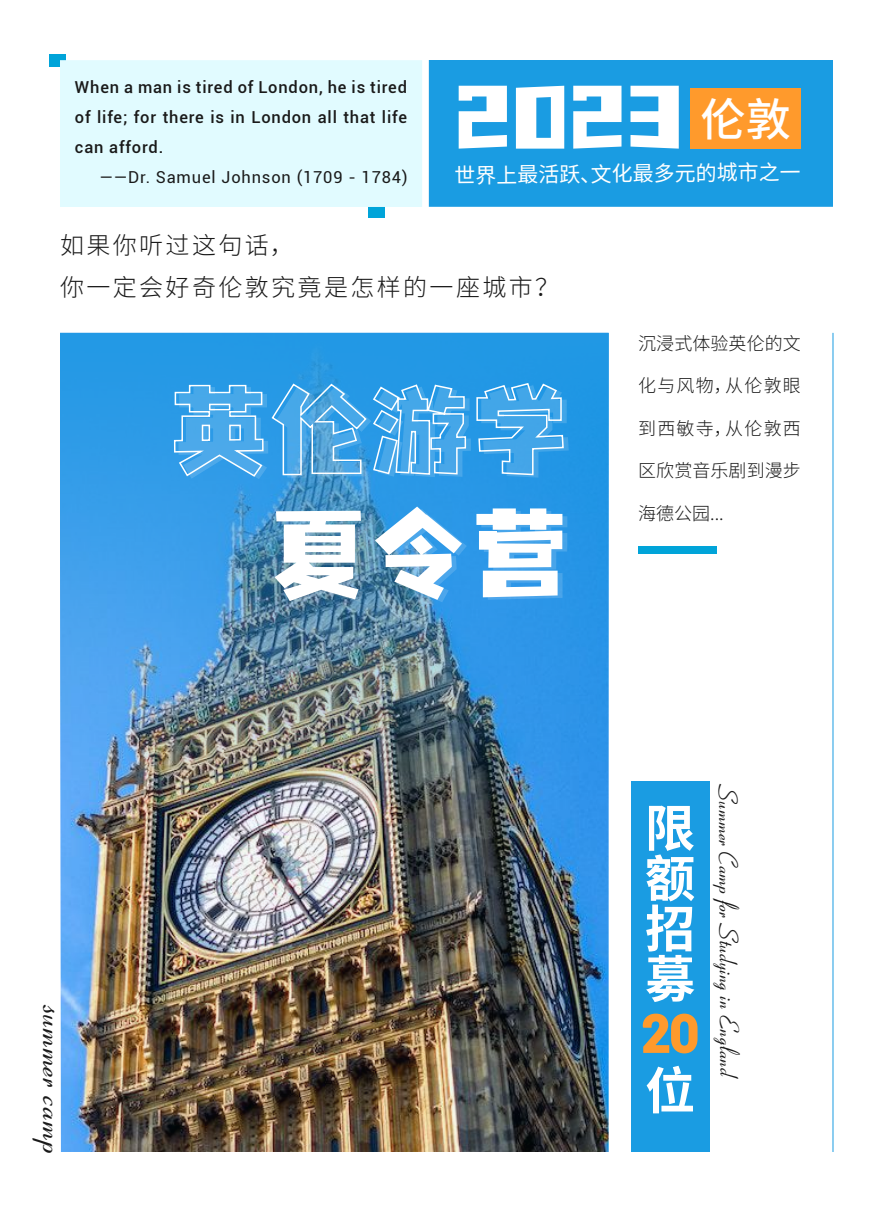
<style>
.page{position:relative;width:893px;height:1212px;background:#fff}
.page>*{position:absolute;margin:0;border:0;box-sizing:border-box;transform-origin:0 0}
.t1{font:100.35px "YS Hello Font Bang Bang Ti";color:#fff}
.t2{font:89.85px "YS Hello Font Bang Bang Ti";color:#fff}
.t3{font:700 50.25px/50.2px "Source Han Sans CN";color:#fff;text-align:justify}
.t4{font:500 45.15px "Source Han Sans CN";color:#fff}
.t5{font:42.45px "Coronet";color:#1a1a1a}
.t6{font:25.95px "Coronet";color:#1a1a1a}
.t7{font:300 24px/42.6px "Source Han Sans CN";letter-spacing:.1em;color:#1a1a1a}
.t8{font:21px "Source Han Sans CN";color:#fff}
.t9{font:300 18px "Source Han Sans CN";letter-spacing:.005em;color:#1a1a1a}
.t10{font:300 18px "Source Han Sans CN";letter-spacing:.065em;color:#1a1a1a}
.t11{font:500 16.5px/29.7px "Roboto";letter-spacing:.05em;color:#1a1a1a;text-align:justify}
.t12{font:16.5px "Roboto";letter-spacing:.05em;color:#1a1a1a}
</style>
<div class="page">
<div style="left:49px;top:54px;width:17px;height:12px;background:#00a4d9"></div>
<div style="left:368px;top:196px;width:17px;height:21px;background:#00a4d9"></div>
<div style="left:638px;top:546px;width:79px;height:8px;background:#00a4d9"></div>
<img style="left:60px;top:333px;width:549px;height:819px">
<svg style="left:173px;top:382px;width:396px;height:98px;background:#50aae8"></svg>
<svg style="left:279px;top:513px;width:87px;height:90px;background:#5b8caa"></svg>
<svg style="left:380px;top:509px;width:87px;height:93px;background:#4398d6"></svg>
<svg style="left:481px;top:511px;width:86px;height:89px;background:#3fa0e8"></svg>
<div style="left:429px;top:60px;width:404px;height:147px;background:#1a9ce2"></div>
<div style="left:691px;top:88px;width:110px;height:61px;background:#ff9a2c"></div>
<div style="left:60px;top:60px;width:362px;height:147px;background:#e1fbff"></div>
<div style="left:631px;top:781px;width:78px;height:371px;background:#1a9ce2"></div>
<svg style="left:642px;top:1013px;width:56px;height:41px"></svg>
<hr style="left:833px;top:333px;width:1px;height:819px;background:#1a9ce2">
<p class="t11" style="left:75px;top:72px;width:334px">When a man is tired of London, he is tired of life; for there is in London all that life can afford.</p>
<p class="t12" style="left:100px;top:165px;width:309px">——Dr. Samuel Johnson (1709 - 1784)</p>
<h2 class="t2" style="left:454px;top:50px;width:231px">2023</h2>
<h3 class="t4" style="left:700px;top:94px;width:92px">伦敦</h3>
<p class="t8" style="left:454px;top:165px;width:348px;rotate:-1deg">世界上最活跃、文化最多元的城市之一</p>
<h3 class="t7" style="left:60px;top:224px;width:501px">如果你听过这句话，<br>你一定会好奇伦敦究竟是怎样的一座城市？</h3>
<h3 class="t5" style="left:83px;top:1000px;width:154px;rotate:90deg">summer camp</h3>
<h1 class="t1" style="left:269px;top:478px;width:303px">夏令营</h1>
<p class="t9" style="left:638px;top:333px;width:164px">沉浸式体验英伦的文</p>
<p class="t10" style="left:638px;top:375px;width:164px">化与风物，从伦敦眼</p>
<p class="t10" style="left:638px;top:418px;width:164px">到西敏寺，从伦敦西</p>
<p class="t9" style="left:638px;top:460px;width:164px">区欣赏音乐剧到漫步</p>
<p class="t9" style="left:638px;top:503px;width:87px">海德公园...</p>
<h3 class="t3" style="left:645px;top:804px;width:51px">限额招募</h3>
<h3 class="t3" style="left:645px;top:1066px;width:49px">位</h3>
<h3 class="t6" style="left:744px;top:781px;width:299px;rotate:90deg">Summer Camp for Studying in England</h3>
</div>
